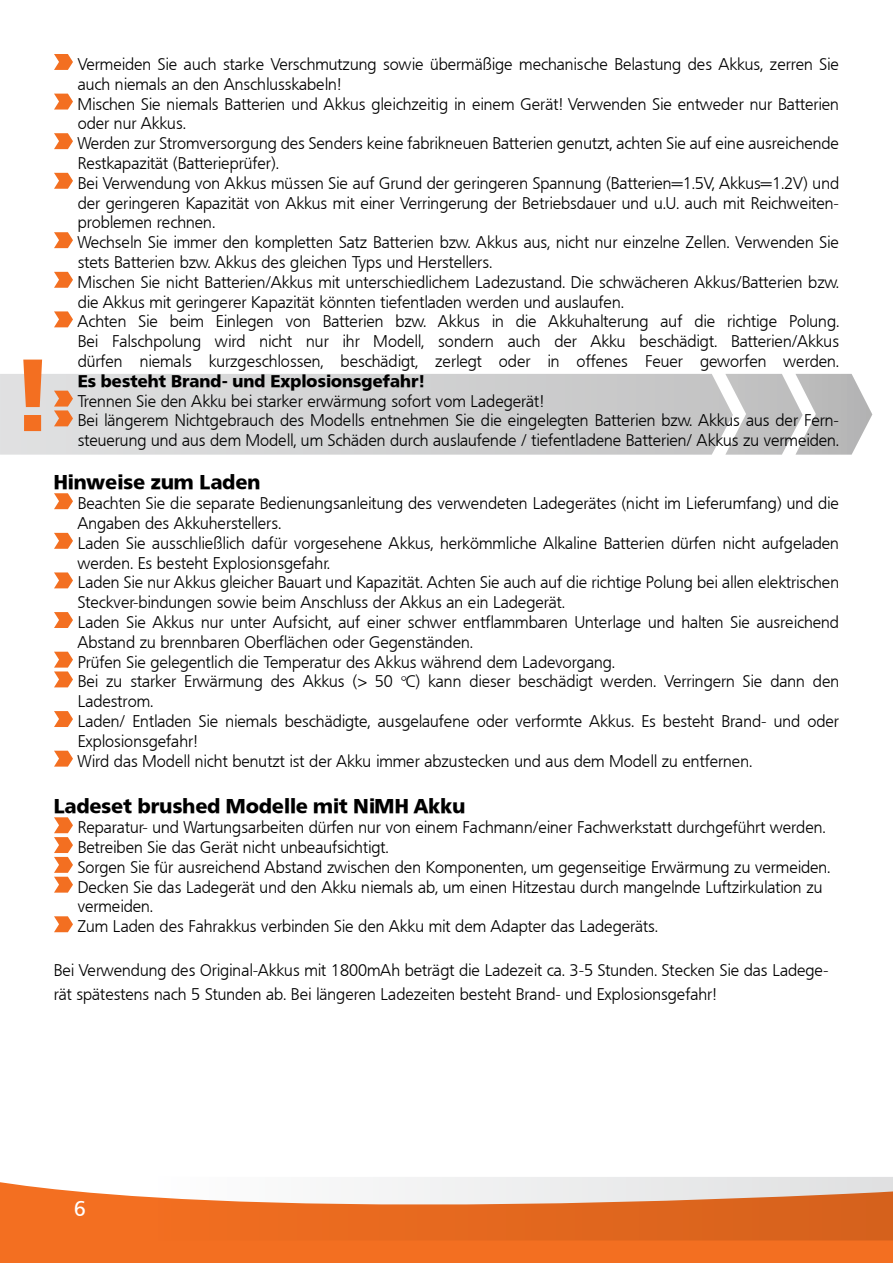
<style>
.page{position:relative;width:893px;height:1263px;background:#fff}
.page>*{position:absolute;margin:0;border:0;box-sizing:border-box;transform-origin:0 0}
.t1{font:700 100.95px "Frucht Large";color:#f36f21}
.t2{font:700 21px "Frucht";color:#fff}
.t3{font:700 19.5px "Frucht Large";letter-spacing:.02em;color:#000}
.t4{font:16.5px/19.8px "Frucht Normal";letter-spacing:.02em;color:#000}
.t5{font:700 16.5px "Frucht Large";letter-spacing:.02em;color:#000}
</style>
<div class="page">
<div style="left:0;top:1240px;width:893px;height:23px;background:#f36f21"></div>
<svg style="left:0;top:1177px;width:893px;height:63px"></svg>
<svg style="left:0;top:374px;width:872px;height:81px;background:#d1d1d2"></svg>
<svg style="left:54px;top:54px;width:19px;height:16px"></svg>
<svg style="left:54px;top:94px;width:19px;height:16px"></svg>
<svg style="left:54px;top:133px;width:19px;height:16px"></svg>
<svg style="left:54px;top:173px;width:19px;height:16px"></svg>
<svg style="left:54px;top:232px;width:19px;height:16px"></svg>
<svg style="left:54px;top:272px;width:19px;height:16px"></svg>
<svg style="left:54px;top:311px;width:19px;height:16px"></svg>
<svg style="left:54px;top:391px;width:19px;height:35px"></svg>
<svg style="left:54px;top:493px;width:19px;height:16px"></svg>
<svg style="left:54px;top:533px;width:19px;height:16px"></svg>
<svg style="left:54px;top:572px;width:19px;height:16px"></svg>
<svg style="left:54px;top:612px;width:19px;height:16px"></svg>
<svg style="left:54px;top:652px;width:19px;height:35px"></svg>
<svg style="left:54px;top:711px;width:19px;height:16px"></svg>
<svg style="left:54px;top:751px;width:19px;height:16px"></svg>
<svg style="left:54px;top:817px;width:19px;height:76px"></svg>
<svg style="left:54px;top:916px;width:19px;height:16px"></svg>
<h1 class="t1" style="left:16px;top:335px;width:30px">!</h1>
<p class="t4" style="left:78px;top:54px;width:763px">Vermeiden Sie auch starke Verschmutzung sowie übermäßige mechanische Belastung des Akkus, zerren Sie auch niemals an den Anschlusskabeln!<br>Mischen Sie niemals Batterien und Akkus gleichzeitig in einem Gerät! Verwenden Sie entweder nur Batterien oder nur Akkus.<br>Werden zur Stromversorgung des Senders keine fabrikneuen Batterien genutzt, achten Sie auf eine ausreichende Restkapazität (Batterieprüfer).<br>Bei Verwendung von Akkus müssen Sie auf Grund der geringeren Spannung (Batterien=1.5V, Akkus=1.2V) und der geringeren Kapazität von Akkus mit einer Verringerung der Betriebsdauer und u.U. auch mit Reichweiten&shy;problemen rechnen.<br>Wechseln Sie immer den kompletten Satz Batterien bzw. Akkus aus, nicht nur einzelne Zellen. Verwenden Sie stets Batterien bzw. Akkus des gleichen Typs und Herstellers.<br>Mischen Sie nicht Batterien/Akkus mit unterschiedlichem Ladezustand. Die schwächeren Akkus/Batterien bzw. die Akkus mit geringerer Kapazität könnten tiefentladen werden und auslaufen.<br>Achten Sie beim Einlegen von Batterien bzw. Akkus in die Akkuhalterung auf die richtige Polung.<br>Bei Falschpolung wird nicht nur ihr Modell, sondern auch der Akku beschädigt. Batterien/Akkus dürfen niemals kurzgeschlossen, beschädigt, zerlegt oder in offenes Feuer geworfen werden.</p>
<p class="t5" style="left:78px;top:371px;width:347px">Es besteht Brand- und Explosionsgefahr!</p>
<p class="t4" style="left:78px;top:391px;width:762px">Trennen Sie den Akku bei starker erwärmung sofort vom Ladegerät!<br>Bei längerem Nichtgebrauch des Modells entnehmen Sie die eingelegten Batterien bzw. Akkus aus der Fern&shy;steuerung und aus dem Modell, um Schäden durch auslaufende / tiefentladene Batterien/ Akkus zu vermeiden.</p>
<p class="t3" style="left:54px;top:471px;width:208px">Hinweise zum Laden</p>
<p class="t4" style="left:78px;top:494px;width:763px">Beachten Sie die separate Bedienungsanleitung des verwendeten Ladegerätes (nicht im Lieferumfang) und die Angaben des Akkuherstellers.<br>Laden Sie ausschließlich dafür vorgesehene Akkus, herkömmliche Alkaline Batterien dürfen nicht aufgeladen werden. Es besteht Explosionsgefahr.<br>Laden Sie nur Akkus gleicher Bauart und Kapazität. Achten Sie auch auf die richtige Polung bei allen elektrischen Steckver-bindungen sowie beim Anschluss der Akkus an ein Ladegerät.<br>Laden Sie Akkus nur unter Aufsicht, auf einer schwer entflammbaren Unterlage und halten Sie ausreichend Abstand zu brennbaren Oberflächen oder Gegenständen.<br>Prüfen Sie gelegentlich die Temperatur des Akkus während dem Ladevorgang.<br>Bei zu starker Erwärmung des Akkus (&gt; 50 °C) kann dieser beschädigt werden. Verringern Sie dann den Ladestrom.<br>Laden/ Entladen Sie niemals beschädigte, ausgelaufene oder verformte Akkus. Es besteht Brand- und oder Explosionsgefahr!<br>Wird das Modell nicht benutzt ist der Akku immer abzustecken und aus dem Modell zu entfernen.</p>
<p class="t3" style="left:54px;top:795px;width:413px">Ladeset brushed Modelle mit NiMH Akku</p>
<p class="t4" style="left:78px;top:818px;width:754px">Reparatur- und Wartungsarbeiten dürfen nur von einem Fachmann/einer Fachwerkstatt durchgeführt werden.<br>Betreiben Sie das Gerät nicht unbeaufsichtigt.<br>Sorgen Sie für ausreichend Abstand zwischen den Komponenten, um gegenseitige Erwärmung zu vermeiden.<br>Decken Sie das Ladegerät und den Akku niemals ab, um einen Hitzestau durch mangelnde Luftzirkulation zu vermeiden.<br>Zum Laden des Fahrakkus verbinden Sie den Akku mit dem Adapter das Ladegeräts.</p>
<p class="t4" style="left:54px;top:958px;width:776px;line-height:24px">Bei Verwendung des Original-Akkus mit 1800mAh beträgt die Ladezeit ca. 3-5 Stunden. Stecken Sie das Ladege&shy;rät spätestens nach 5 Stunden ab. Bei längeren Ladezeiten besteht Brand- und Explosionsgefahr!</p>
<p class="t2" style="left:75px;top:1196px;width:13px">6</p>
</div>
